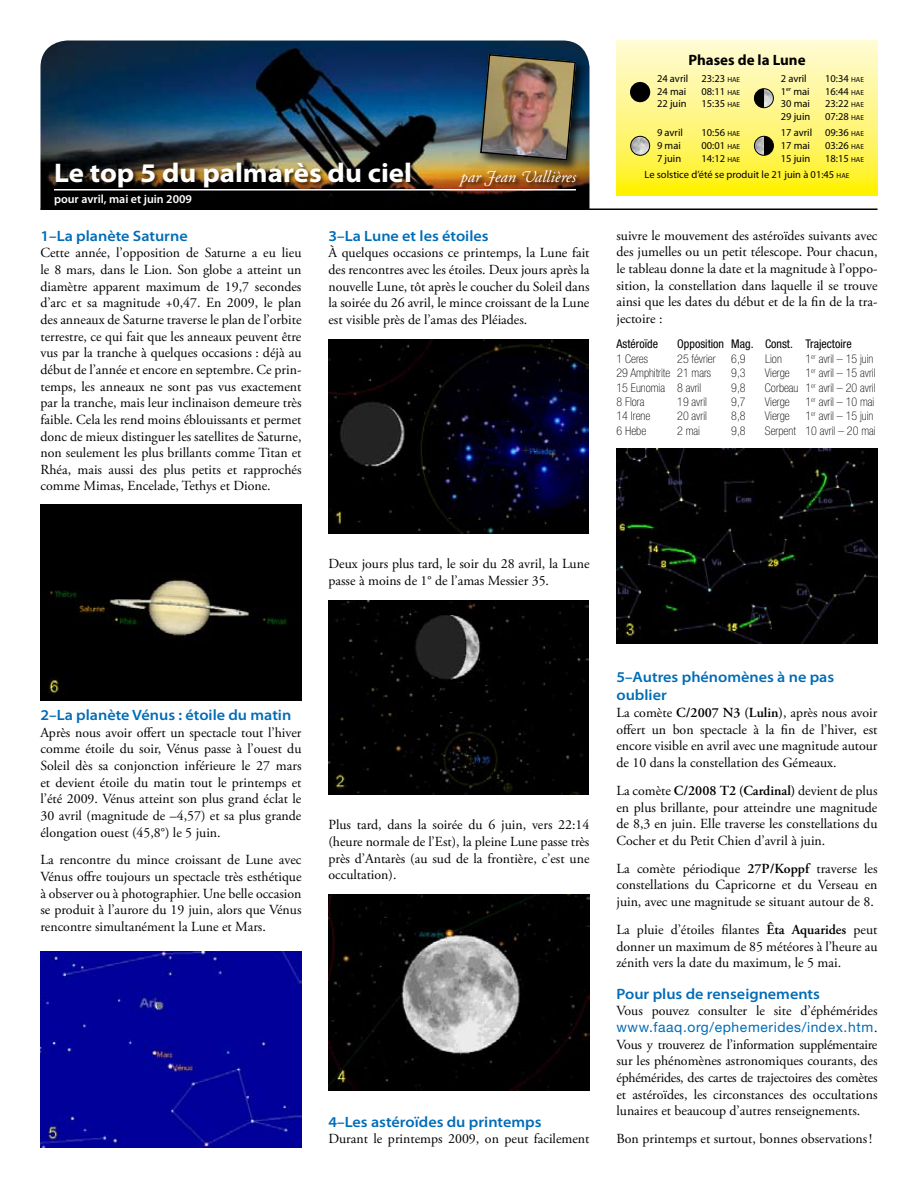
<style>
.page{position:relative;width:918px;height:1188px;background:#fff}
.page>*{position:absolute;margin:0;border:0;box-sizing:border-box;transform-origin:0 0}
.t1{font:700 semi-expanded 27px "Myriad Pro";color:#fff}
.t2{font:italic 16.5px "Adobe Garamond Pro";color:#fff}
.t3{font:600 semi-expanded 15px/18px "Myriad Pro";color:#006cb7}
.t4{font:700 15px "Myriad Pro";color:#000}
.t5{font:13.8px/16.6px "Adobe Garamond Pro";color:#000;text-align:justify}
.t6{font:13.8px "Helvetica Neue LT Std";letter-spacing:.045em;color:#006cb7}
.t7{font:100 condensed 12px "Helvetica Neue LT Std";color:#000}
.t8{font:condensed 12px "Helvetica Neue LT Std";color:#000}
.t9{font:600 12px "Myriad Pro";color:#fff}
.t10{font:10.5px/16.6px "Myriad Pro";color:#000}
.s1{font-size:7.35px}
.s2{font-weight:600}
.s3{font-family:"Adobe Garamond Pro";color:#000}
</style>
<div class="page">
<svg style="left:616px;top:40px;width:262px;height:156px;background:#fef57a"></svg>
<img style="left:40px;top:40px;width:549px;height:168px">
<div style="left:477px;top:51px;width:111px;height:121px;background:#000;opacity:.75"></div>
<img style="left:480px;top:54px;width:96px;height:107px">
<div style="left:480px;top:54px;width:96px;height:107px;border:2px solid #000;border-radius:8px"></div>
<div style="left:53px;top:162px;width:528px;height:34px;background:#000;opacity:.75"></div>
<hr style="left:54px;top:189px;width:522px;height:1px;background:#fff">
<hr style="left:40px;top:208px;width:838px;height:2px;background:#000">
<img style="left:754px;top:136px;width:19px;height:19px;border-radius:9px">
<div style="left:764px;top:136px;width:9px;height:19px;background:#000"></div>
<div style="left:754px;top:136px;width:20px;height:19px;border:1px solid #000;border-radius:50%"></div>
<img style="left:631px;top:136px;width:19px;height:19px;border-radius:9px">
<div style="left:630px;top:136px;width:20px;height:20px;border:1px solid #000;border-radius:50%"></div>
<img style="left:754px;top:89px;width:19px;height:19px;border-radius:9px">
<div style="left:754px;top:89px;width:10px;height:19px;background:#000"></div>
<div style="left:754px;top:89px;width:20px;height:19px;border:1px solid #000;border-radius:50%"></div>
<div style="left:630px;top:82px;width:20px;height:20px;background:#000;border-radius:50%"></div>
<img style="left:41px;top:505px;width:260px;height:196px">
<img style="left:40px;top:952px;width:261px;height:195px">
<img style="left:328px;top:339px;width:261px;height:195px">
<img style="left:328px;top:600px;width:261px;height:195px">
<img style="left:329px;top:894px;width:260px;height:196px">
<img style="left:616px;top:449px;width:261px;height:195px">
<h1 class="t1" style="left:54px;top:158px;width:360px">Le top 5 du palmarès du ciel</h1>
<p class="t2" style="left:460px;top:167px;width:117px">par Jean Vallières</p>
<p class="t9" style="left:54px;top:191px;width:139px">pour avril, mai et juin 2009</p>
<p class="t3" style="left:40px;top:227px;width:149px">1–La planète Saturne</p>
<p class="t5" style="left:40px;top:245px;width:263px">Cette année, l’opposition de Saturne a eu lieu le 8 mars, dans le Lion. Son globe a atteint un diamètre apparent maximum de 19,7 secondes d’arc et sa magnitude +0,47. En 2009, le plan des anneaux de Saturne traverse le plan de l’orbite terrestre, ce qui fait que les anneaux peuvent être vus par la tranche à quelques occasions : déjà au début de l’année et encore en septembre. Ce prin&shy;temps, les anneaux ne sont pas vus exactement par la tranche, mais leur inclinaison demeure très faible. Cela les rend moins éblouissants et permet donc de mieux distinguer les satellites de Saturne, non seulement les plus brillants comme Titan et Rhéa, mais aussi des plus petits et rapprochés comme Mimas, Encelade, Tethys et Dione.</p>
<p class="t3" style="left:328px;top:227px;width:162px">3–La Lune et les étoiles</p>
<p class="t5" style="left:328px;top:245px;width:263px">À quelques occasions ce printemps, la Lune fait des rencontres avec les étoiles. Deux jours après la nouvelle Lune, tôt après le coucher du Soleil dans la soirée du 26 avril, le mince croissant de la Lune est visible près de l’amas des Pléiades.</p>
<p class="t5" style="left:328px;top:556px;width:263px">Deux jours plus tard, le soir du 28 avril, la Lune passe à moins de 1° de l’amas Messier 35.</p>
<p class="t4" style="left:688px;top:50px;width:119px">Phases de la Lune</p>
<p class="t10" style="left:657px;top:70px;width:85px">24 avril 23:23 <span class="s1">HAE</span></p>
<p class="t10" style="left:781px;top:70px;width:28px">2 avril</p>
<p class="t10" style="left:825px;top:70px;width:40px">10:34 <span class="s1">HAE</span></p>
<p class="t10" style="left:657px;top:82px;width:31px">24 mai</p>
<p class="t10" style="left:701px;top:82px;width:40px">08:11 <span class="s1">HAE</span></p>
<p class="t10" style="left:781px;top:82px;width:30px">1<sup>er</sup> mai</p>
<p class="t10" style="left:825px;top:82px;width:40px">16:44 <span class="s1">HAE</span></p>
<p class="t10" style="left:657px;top:95px;width:31px">22 juin</p>
<p class="t10" style="left:701px;top:95px;width:40px">15:35 <span class="s1">HAE</span></p>
<p class="t10" style="left:781px;top:95px;width:31px">30 mai</p>
<p class="t10" style="left:825px;top:95px;width:40px">23:22 <span class="s1">HAE</span></p>
<p class="t10" style="left:781px;top:108px;width:31px">29 juin</p>
<p class="t10" style="left:825px;top:108px;width:40px">07:28 <span class="s1">HAE</span></p>
<p class="t10" style="left:657px;top:124px;width:28px">9 avril</p>
<p class="t10" style="left:701px;top:124px;width:40px">10:56 <span class="s1">HAE</span></p>
<p class="t10" style="left:781px;top:124px;width:85px">17 avril 09:36 <span class="s1">HAE</span></p>
<p class="t10" style="left:657px;top:137px;width:25px">9 mai</p>
<p class="t10" style="left:701px;top:137px;width:40px">00:01 <span class="s1">HAE</span></p>
<p class="t10" style="left:781px;top:137px;width:31px">17 mai</p>
<p class="t10" style="left:825px;top:137px;width:40px">03:26 <span class="s1">HAE</span></p>
<p class="t10" style="left:657px;top:150px;width:26px">7 juin</p>
<p class="t10" style="left:701px;top:150px;width:40px">14:12 <span class="s1">HAE</span></p>
<p class="t10" style="left:781px;top:150px;width:31px">15 juin</p>
<p class="t10" style="left:645px;top:150px;width:221px;text-indent:181px">18:15 <span class="s1">HAE<br></span>Le solstice d’été se produit le 21 juin à 01:45 <span class="s1">HAE</span></p>
<p class="t5" style="left:617px;top:227px;width:263px">suivre le mouvement des astéroïdes suivants avec des jumelles ou un petit télescope. Pour chacun, le tableau donne la date et la magnitude à l’oppo&shy;sition, la constellation dans laquelle il se trouve ainsi que les dates du début et de la fin de la tra&shy;jectoire :</p>
<p class="t8" style="left:616px;top:337px;width:43px">Astéroïde</p>
<p class="t8" style="left:677px;top:337px;width:176px">Opposition Mag. Const. Trajectoire</p>
<p class="t7" style="left:616px;top:352px;width:33px">1 Ceres</p>
<p class="t7" style="left:677px;top:352px;width:40px">25 février</p>
<p class="t7" style="left:731px;top:352px;width:16px">6,9</p>
<p class="t7" style="left:765px;top:352px;width:18px">Lion</p>
<p class="t7" style="left:806px;top:352px;width:69px">1<sup>er</sup> avril – 15 juin</p>
<p class="t7" style="left:616px;top:366px;width:96px">29 Amphitrite 21 mars</p>
<p class="t7" style="left:731px;top:366px;width:16px">9,3</p>
<p class="t7" style="left:765px;top:366px;width:26px">Vierge</p>
<p class="t7" style="left:805px;top:366px;width:72px">1<sup>er</sup> avril – 15 avril</p>
<p class="t7" style="left:616px;top:381px;width:86px">15 Eunomia 8 avril</p>
<p class="t7" style="left:731px;top:381px;width:16px">9,8</p>
<p class="t7" style="left:765px;top:381px;width:112px">Corbeau 1<sup>er</sup> avril – 20 avril</p>
<p class="t7" style="left:616px;top:395px;width:29px">8 Flora</p>
<p class="t7" style="left:677px;top:395px;width:31px">19 avril</p>
<p class="t7" style="left:731px;top:395px;width:16px">9,7</p>
<p class="t7" style="left:765px;top:395px;width:26px">Vierge</p>
<p class="t7" style="left:805px;top:395px;width:70px">1<sup>er</sup> avril – 10 mai</p>
<p class="t7" style="left:616px;top:410px;width:35px">14 Irene</p>
<p class="t7" style="left:677px;top:410px;width:31px">20 avril</p>
<p class="t7" style="left:731px;top:410px;width:16px">8,8</p>
<p class="t7" style="left:765px;top:410px;width:26px">Vierge</p>
<p class="t7" style="left:805px;top:410px;width:69px">1<sup>er</sup> avril – 15 juin</p>
<p class="t7" style="left:616px;top:424px;width:31px">6 Hebe</p>
<p class="t7" style="left:677px;top:424px;width:24px">2 mai</p>
<p class="t7" style="left:731px;top:424px;width:16px">9,8</p>
<p class="t7" style="left:765px;top:424px;width:112px">Serpent 10 avril – 20 mai</p>
<p class="t3" style="left:40px;top:706px;width:252px">2–La planète Vénus : étoile du matin</p>
<p class="t5" style="left:40px;top:724px;width:263px">Après nous avoir offert un spectacle tout l’hiver comme étoile du soir, Vénus passe à l’ouest du Soleil dès sa conjonction inférieure le 27 mars et devient étoile du matin tout le printemps et l’été 2009. Vénus atteint son plus grand éclat le 30 avril (magnitude de –4,57) et sa plus grande élongation ouest (45,8°) le 5 juin.</p>
<p class="t5" style="left:40px;top:852px;width:263px">La rencontre du mince croissant de Lune avec Vénus offre toujours un spectacle très esthétique à observer ou à photographier. Une belle occasion se produit à l’aurore du 19 juin, alors que Vénus rencontre simultanément la Lune et Mars.</p>
<p class="t5" style="left:328px;top:817px;width:263px">Plus tard, dans la soirée du 6 juin, vers 22:14 (heure normale de l’Est), la pleine Lune passe très près d’Antarès (au sud de la frontière, c’est une occultation).</p>
<p class="t3" style="left:328px;top:1113px;width:214px">4–Les astéroïdes du printemps</p>
<p class="t5" style="left:328px;top:1131px;width:263px">Durant le printemps 2009, on peut facilement</p>
<p class="t3" style="left:616px;top:669px;width:219px">5–Autres phénomènes à ne pas oublier</p>
<p class="t5" style="left:616px;top:705px;width:263px">La comète <span class="s2">C/2007 N3 (Lulin)</span>, après nous avoir offert un bon spectacle à la fin de l’hiver, est encore visible en avril avec une magnitude autour de 10 dans la constellation des Gémeaux.</p>
<p class="t5" style="left:616px;top:783px;width:262px">La comète <span class="s2">C/2008 T2 (Cardinal)</span> devient de plus en plus brillante, pour atteindre une magnitude de 8,3 en juin. Elle traverse les constellations du Cocher et du Petit Chien d’avril à juin.</p>
<p class="t5" style="left:616px;top:861px;width:263px">La comète périodique <span class="s2">27P/Koppf</span> traverse les constellations du Capricorne et du Verseau en juin, avec une magnitude se situant autour de 8.</p>
<p class="t5" style="left:616px;top:922px;width:263px">La pluie d’étoiles filantes <span class="s2">Êta Aquarides</span> peut donner un maximum de 85 météores à l’heure au zénith vers la date du maximum, le 5 mai.</p>
<p class="t3" style="left:616px;top:985px;width:205px">Pour plus de renseignements</p>
<p class="t5" style="left:616px;top:1003px;width:262px">Vous pouvez consulter le site d’éphémérides</p>
<p class="t6" style="left:616px;top:1019px;width:263px">www.faaq.org/ephemerides/index.htm<span class="s3">.</span></p>
<p class="t5" style="left:616px;top:1036px;width:263px">Vous y trouverez de l’information supplémentaire sur les phénomènes astronomiques courants, des éphémérides, des cartes de trajectoires des comètes et astéroïdes, les circonstances des occultations lunaires et beaucoup d’autres renseignements.</p>
<p class="t5" style="left:616px;top:1131px;width:257px">Bon printemps et surtout, bonnes observations!</p>
</div>
